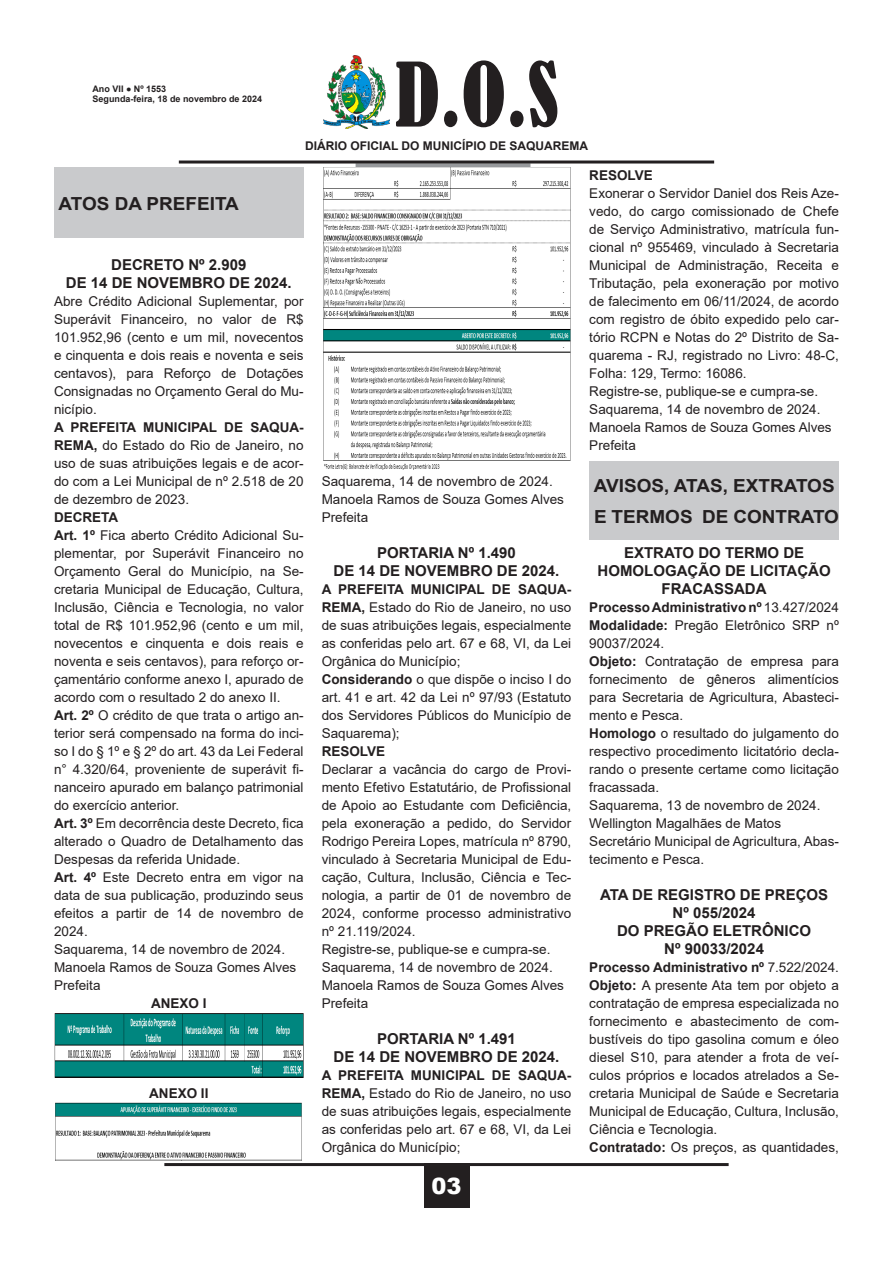
<style>
.page{position:relative;width:893px;height:1263px;background:#fff}
.page>*{position:absolute;margin:0;border:0;box-sizing:border-box;transform-origin:0 0}
.t1{font:condensed 82.5px "Bernard";color:#231f20}
.t2{font:900 22.5px "Arial";color:#fff}
.t3{font:700 18px "Arial";color:#231f20;scale:1.05 1}
.t4{font:700 15px/18px "Arial";color:#231f20;text-align:center}
.t5{font:13.5px/18px "Arial";color:#231f20;text-align:justify}
.t6{font:700 13.5px "Arial";color:#231f20}
.t7{font:700 12px "Arial";color:#231f20}
.t8{font:700 9px/10.8px "Arial";color:#231f20}
.s1{font-weight:700}
.s2{font-weight:400}
</style>
<div class="page">
<hr style="left:164px;top:1163px;width:565px;height:3px;background:#231f20">
<div style="left:424px;top:1163px;width:45px;height:45px;background:#231f20"></div>
<img style="left:324px;top:55px;width:65px;height:73px">
<div style="left:356px;top:163px;width:174px;height:5px;background:#97999c"></div>
<hr style="left:179px;top:161px;width:535px;height:3px;background:#231f20">
<div style="left:54px;top:168px;width:250px;height:70px;background:#c9cacc"></div>
<div style="left:589px;top:461px;width:250px;height:79px;background:#c9cacc"></div>
<img style="left:54px;top:1013px;width:250px;height:65px">
<img style="left:323px;top:168px;width:248px;height:302px">
<img style="left:55px;top:1102px;width:247px;height:58px">
<p class="t8" style="left:92px;top:83px;width:171px">Ano VII ● Nº 1553<br>Segunda-feira, 18 de novembro de 2024</p>
<h1 class="t1" style="left:395px;top:47px;width:165px">D.O.S</h1>
<p class="t7" style="left:305px;top:137px;width:285px">DIÁRIO OFICIAL DO MUNICÍPIO DE SAQUAREMA</p>
<p class="t3" style="left:59px;top:190px;width:173px">ATOS DA PREFEITA</p>
<p class="t4" style="left:111px;top:256px;width:137px">DECRETO Nº 2.909</p>
<p class="t4" style="left:66px;top:274px;width:227px">DE 14 DE NOVEMBRO DE 2024.</p>
<p class="t5" style="left:54px;top:292px;width:251px">Abre Crédito Adicional Suplementar, por Superávit Financeiro, no valor de R$ 101.952,96 (cento e um mil, novecentos e cinquenta e dois reais e noventa e seis centavos), para Reforço de Dotações Consignadas no Orçamento Geral do Mu&shy;nicípio.</p>
<p class="t5" style="left:54px;top:418px;width:251px"><span class="s1">A PREFEITA MUNICIPAL DE SAQUA-REMA,</span> do Estado do Rio de Janeiro, no uso de suas atribuições legais e de acor&shy;do com a Lei Municipal de nº 2.518 de 20 de dezembro de 2023.</p>
<p class="t6" style="left:54px;top:508px;width:66px">DECRETA</p>
<p class="t5" style="left:54px;top:526px;width:251px"><span class="s1">Art. 1º</span> Fica aberto Crédito Adicional Su&shy;plementar, por Superávit Financeiro no Orçamento Geral do Município, na Se&shy;cretaria Municipal de Educação, Cultura, Inclusão, Ciência e Tecnologia, no valor total de R$ 101.952,96 (cento e um mil, novecentos e cinquenta e dois reais e noventa e seis centavos), para reforço or&shy;çamentário conforme anexo I, apurado de acordo com o resultado 2 do anexo II.</p>
<p class="t5" style="left:54px;top:706px;width:251px"><span class="s1">Art. 2º</span> O crédito de que trata o artigo an&shy;terior será compensado na forma do inci&shy;so I do § 1º e § 2º do art. 43 da Lei Federal n° 4.320/64, proveniente de superávit fi&shy;nanceiro apurado em balanço patrimonial do exercício anterior.</p>
<p class="t5" style="left:54px;top:814px;width:251px"><span class="s1">Art. 3º</span> Em decorrência deste Decreto, fica alterado o Quadro de Detalhamento das Despesas da referida Unidade.</p>
<p class="t5" style="left:54px;top:868px;width:251px"><span class="s1">Art. 4º</span> Este Decreto entra em vigor na data de sua publicação, produzindo seus efeitos a partir de 14 de novembro de 2024.</p>
<p class="t5" style="left:54px;top:940px;width:233px">Saquarema, 14 de novembro de 2024.</p>
<p class="t5" style="left:54px;top:958px;width:244px">Manoela Ramos de Souza Gomes Alves</p>
<p class="t5" style="left:54px;top:976px;width:48px">Prefeita</p>
<p class="t6" style="left:151px;top:994px;width:57px">ANEXO I</p>
<p class="t6" style="left:149px;top:1084px;width:61px">ANEXO II</p>
<p class="t5" style="left:322px;top:472px;width:233px">Saquarema, 14 de novembro de 2024.</p>
<p class="t5" style="left:322px;top:490px;width:244px">Manoela Ramos de Souza Gomes Alves</p>
<p class="t5" style="left:322px;top:508px;width:48px">Prefeita</p>
<p class="t4" style="left:377px;top:544px;width:140px">PORTARIA Nº 1.490</p>
<p class="t4" style="left:334px;top:562px;width:227px">DE 14 DE NOVEMBRO DE 2024.</p>
<p class="t5" style="left:322px;top:580px;width:251px"><span class="s1">A PREFEITA MUNICIPAL DE SAQUA-REMA,</span> Estado do Rio de Janeiro, no uso de suas atribuições legais, especialmente as conferidas pelo art. 67 e 68, VI, da Lei Orgânica do Município;</p>
<p class="t5" style="left:322px;top:670px;width:251px"><span class="s1">Considerando</span> o que dispõe o inciso I do art. 41 e art. 42 da Lei nº 97/93 (Estatuto dos Servidores Públicos do Município de Saquarema);</p>
<p class="t6" style="left:322px;top:742px;width:65px">RESOLVE</p>
<p class="t5" style="left:322px;top:760px;width:251px">Declarar a vacância do cargo de Provi&shy;mento Efetivo Estatutário, de Profissional de Apoio ao Estudante com Deficiência, pela exoneração a pedido, do Servidor Rodrigo Pereira Lopes, matrícula nº 8790, vinculado à Secretaria Municipal de Edu&shy;cação, Cultura, Inclusão, Ciência e Tec&shy;nologia, a partir de 01 de novembro de 2024, conforme processo administrativo nº 21.119/2024.</p>
<p class="t5" style="left:322px;top:940px;width:230px">Registre-se, publique-se e cumpra-se.</p>
<p class="t5" style="left:322px;top:958px;width:233px">Saquarema, 14 de novembro de 2024.</p>
<p class="t5" style="left:322px;top:976px;width:244px">Manoela Ramos de Souza Gomes Alves</p>
<p class="t5" style="left:322px;top:994px;width:48px">Prefeita</p>
<p class="t4" style="left:377px;top:1030px;width:140px">PORTARIA Nº 1.491</p>
<p class="t4" style="left:334px;top:1048px;width:227px">DE 14 DE NOVEMBRO DE 2024.</p>
<p class="t5" style="left:322px;top:1066px;width:251px"><span class="s1">A PREFEITA MUNICIPAL DE SAQUA-REMA,</span> Estado do Rio de Janeiro, no uso de suas atribuições legais, especialmente as conferidas pelo art. 67 e 68, VI, da Lei Orgânica do Município;</p>
<h2 class="t2" style="left:431px;top:1170px;width:32px">03</h2>
<p class="t6" style="left:589px;top:166px;width:65px">RESOLVE</p>
<p class="t5" style="left:589px;top:184px;width:251px">Exonerar o Servidor Daniel dos Reis Aze&shy;vedo, do cargo comissionado de Chefe de Serviço Administrativo, matrícula fun&shy;cional nº 955469, vinculado à Secretaria Municipal de Administração, Receita e Tributação, pela exoneração por motivo de falecimento em 06/11/2024, de acordo com registro de óbito expedido pelo car&shy;tório RCPN e Notas do 2º Distrito de Sa&shy;quarema - RJ, registrado no Livro: 48-C, Folha: 129, Termo: 16086.</p>
<p class="t5" style="left:589px;top:382px;width:230px">Registre-se, publique-se e cumpra-se.</p>
<p class="t5" style="left:589px;top:400px;width:233px">Saquarema, 14 de novembro de 2024.</p>
<p class="t5" style="left:589px;top:418px;width:244px">Manoela Ramos de Souza Gomes Alves</p>
<p class="t5" style="left:589px;top:436px;width:48px">Prefeita</p>
<p class="t3" style="left:594px;top:472px;width:231px">AVISOS, ATAS, EXTRATOS</p>
<p class="t3" style="left:594px;top:504px;width:235px">E TERMOS DE CONTRATO</p>
<p class="t4" style="left:624px;top:544px;width:182px">EXTRATO DO TERMO DE</p>
<p class="t4" style="left:598px;top:562px;width:235px">HOMOLOGAÇÃO DE LICITAÇÃO<br>FRACASSADA</p>
<p class="t6" style="left:589px;top:598px;width:251px">Processo Administrativo nº <span class="s2">13.427/2024</span></p>
<p class="t5" style="left:589px;top:616px;width:251px"><span class="s1">Modalidade:</span> Pregão Eletrônico SRP nº<br>90037/2024.</p>
<p class="t5" style="left:589px;top:652px;width:251px"><span class="s1">Objeto:</span> Contratação de empresa para fornecimento de gêneros alimentícios para Secretaria de Agricultura, Abasteci&shy;mento e Pesca.</p>
<p class="t5" style="left:589px;top:724px;width:251px"><span class="s1">Homologo</span> o resultado do julgamento do respectivo procedimento licitatório decla&shy;rando o presente certame como licitação fracassada.</p>
<p class="t5" style="left:589px;top:796px;width:233px">Saquarema, 13 de novembro de 2024.</p>
<p class="t5" style="left:589px;top:814px;width:193px">Wellington Magalhães de Matos</p>
<p class="t5" style="left:589px;top:832px;width:251px">Secretário Municipal de Agricultura, Abas&shy;tecimento e Pesca.</p>
<p class="t4" style="left:600px;top:886px;width:230px">ATA DE REGISTRO DE PREÇOS</p>
<p class="t4" style="left:673px;top:904px;width:85px">Nº 055/2024</p>
<p class="t4" style="left:617px;top:922px;width:196px">DO PREGÃO ELETRÔNICO</p>
<p class="t4" style="left:664px;top:940px;width:101px">Nº 90033/2024</p>
<p class="t6" style="left:589px;top:958px;width:251px">Processo Administrativo nº <span class="s2">7.522/2024.</span></p>
<p class="t5" style="left:589px;top:976px;width:251px"><span class="s1">Objeto:</span> A presente Ata tem por objeto a contratação de empresa especializada no fornecimento e abastecimento de com&shy;bustíveis do tipo gasolina comum e óleo diesel S10, para atender a frota de veí&shy;culos próprios e locados atrelados a Se&shy;cretaria Municipal de Saúde e Secretaria Municipal de Educação, Cultura, Inclusão, Ciência e Tecnologia.</p>
<p class="t5" style="left:589px;top:1138px;width:251px"><span class="s1">Contratado:</span> Os preços, as quantidades,</p>
</div>
